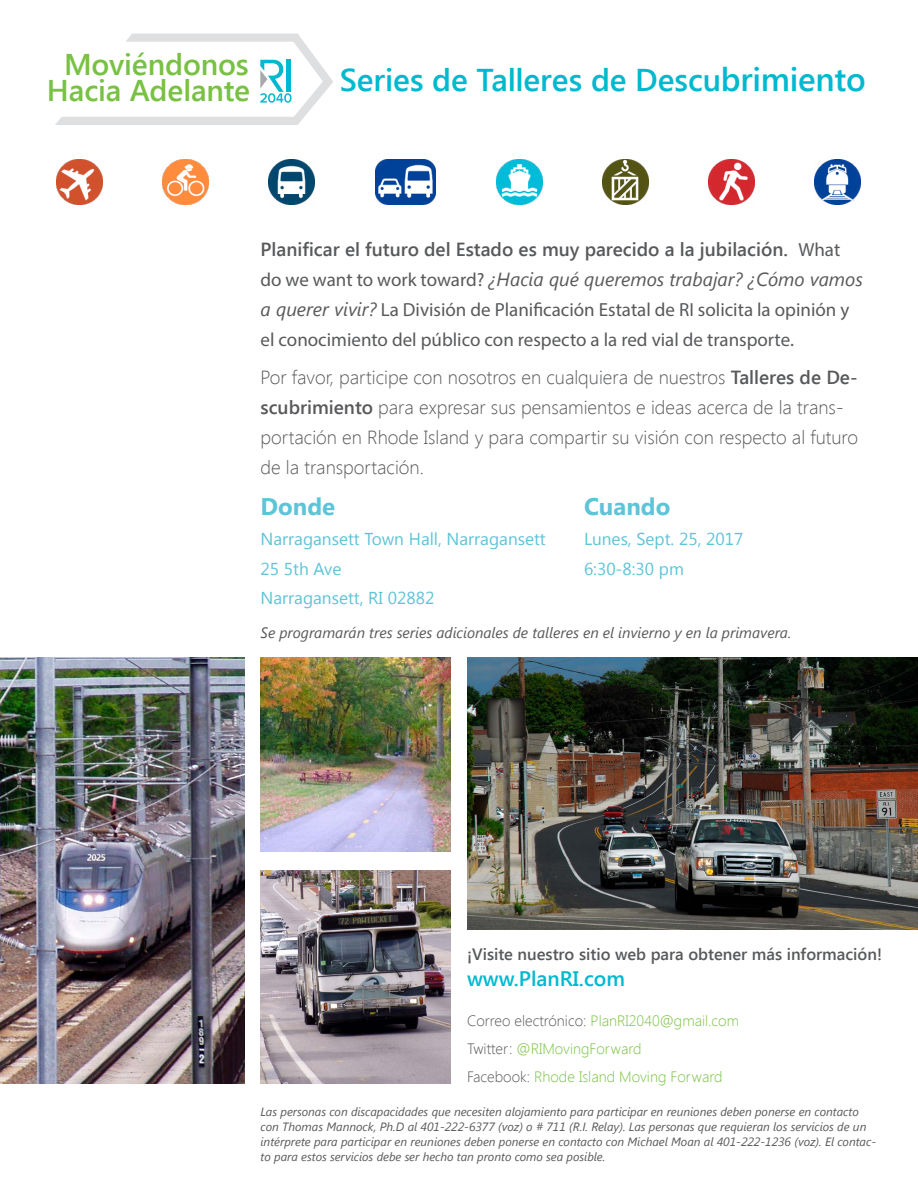
<style>
.page{position:relative;width:918px;height:1188px;background:#fff}
.page>*{position:absolute;margin:0;border:0;box-sizing:border-box;transform-origin:0 0}
.t1{font:600 31.5px "Segoe UI";letter-spacing:-.005em;color:#00b9cf}
.t2{font:600 30px/26.2px "Segoe UI";letter-spacing:-.005em;color:#78c143;text-align:center}
.t3{font:700 24px "Segoe UI";color:#5ec4d7}
.t4{font:600 21px "Segoe UI";color:#00b9cf}
.t5{font:300 18.9px/30px "Segoe UI";color:#58595b}
.t6{font:18.9px/30px "Myriad Pro";color:#58595b}
.t7{font:600 18.9px/30px "Segoe UI";color:#58595b}
.t8{font:17.25px/29.7px "Segoe UI";color:#5ec4d7}
.t9{font:600 16.5px "Segoe UI";color:#58595b}
.t10{font:300 15px/28.2px "Segoe UI";color:#78c143}
.t11{font:italic 15px "Segoe UI";color:#58595b}
.t12{font:italic 12px/15px "Segoe UI";color:#58595b}
.s1{font-size:33px}
.s2{font-family:"Myriad Pro";font-weight:400}
.s3{font-weight:400;font-style:italic}
.s4{font-family:"Segoe UI";font-style:italic}
.s5{font-weight:600}
.s6{color:#58595b}
</style>
<div class="page">
<img style="left:261px;top:658px;width:190px;height:194px">
<img style="left:261px;top:871px;width:190px;height:213px">
<img style="left:0;top:658px;width:244px;height:426px">
<img style="left:467px;top:658px;width:451px;height:271px">
<img style="left:56px;top:159px;width:46px;height:46px">
<img style="left:162px;top:159px;width:46px;height:46px">
<img style="left:268px;top:159px;width:46px;height:46px">
<img style="left:375px;top:159px;width:60px;height:46px">
<img style="left:497px;top:159px;width:46px;height:46px">
<img style="left:603px;top:159px;width:45px;height:46px">
<img style="left:709px;top:159px;width:45px;height:46px">
<img style="left:815px;top:159px;width:45px;height:46px">
<svg style="left:55px;top:33px;width:278px;height:92px"></svg>
<h2 class="t2" style="left:47px;top:50px;width:205px">Moviéndonos<br>Hacia Adelante</h2>
<h1 class="t1" style="left:340px;top:58px;width:527px">Series de Talleres de Descu<span class="s1">brimiento</span></h1>
<h3 class="t7" style="left:261px;top:233px;width:604px">Planificar el futuro del Estado es muy parecido a la jubilación. <span class="s2">What do we want to work toward?</span> <span class="s3">¿Hacia qué queremos trabajar? ¿Cómo vamos</span></h3>
<h3 class="t6" style="left:261px;top:294px;width:590px"><span class="s4">a querer vivir?</span> La División de Planificación Estatal de RI solicita la opinión y el conocimiento del público con respecto a la red vial de transporte.</h3>
<p class="t5" style="left:261px;top:362px;width:599px">Por favor, participe con nosotros en cualquiera de nuestros <span class="s5">Talleres de De&shy;scubrimiento</span> para expresar sus pensamientos e ideas acerca de la trans&shy;portación en Rhode Island y para compartir su visión con respecto al futuro de la transportación.</p>
<h3 class="t3" style="left:261px;top:490px;width:76px">Donde</h3>
<h3 class="t8" style="left:261px;top:523px;width:287px">Narragansett Town Hall, Narragansett<br>25 5th Ave<br>Narragansett, RI 02882</h3>
<h3 class="t3" style="left:584px;top:490px;width:88px">Cuando</h3>
<h3 class="t8" style="left:584px;top:523px;width:161px">Lunes, Sept. 25, 2017<br>6:30-8:30 pm</h3>
<p class="t11" style="left:261px;top:623px;width:532px">Se programarán tres series adicionales de talleres en el invierno y en la primavera.</p>
<h3 class="t9" style="left:467px;top:943px;width:416px">¡Visite nuestro sitio web para obtener más información!</h3>
<h3 class="t4" style="left:467px;top:964px;width:159px">www.PlanRI.com</h3>
<p class="t10" style="left:467px;top:1006px;width:273px"><span class="s6">Correo electrónico:</span> PlanRI2040@gmail.com<br><span class="s6">Twitter:</span> @RIMovingForward<br><span class="s6">Facebook:</span> Rhode Island Moving Forward</p>
<p class="t12" style="left:261px;top:1103px;width:617px">Las personas con discapacidades que necesiten alojamiento para participar en reuniones deben ponerse en contacto con Thomas Mannock, Ph.D al 401-222-6377 (voz) o # 711 (R.I. Relay). Las personas que requieran los servicios de un intérprete para participar en reuniones deben ponerse en contacto con Michael Moan al 401-222-1236 (voz). El contac&shy;to para estos servicios debe ser hecho tan pronto como sea posible.</p>
</div>
